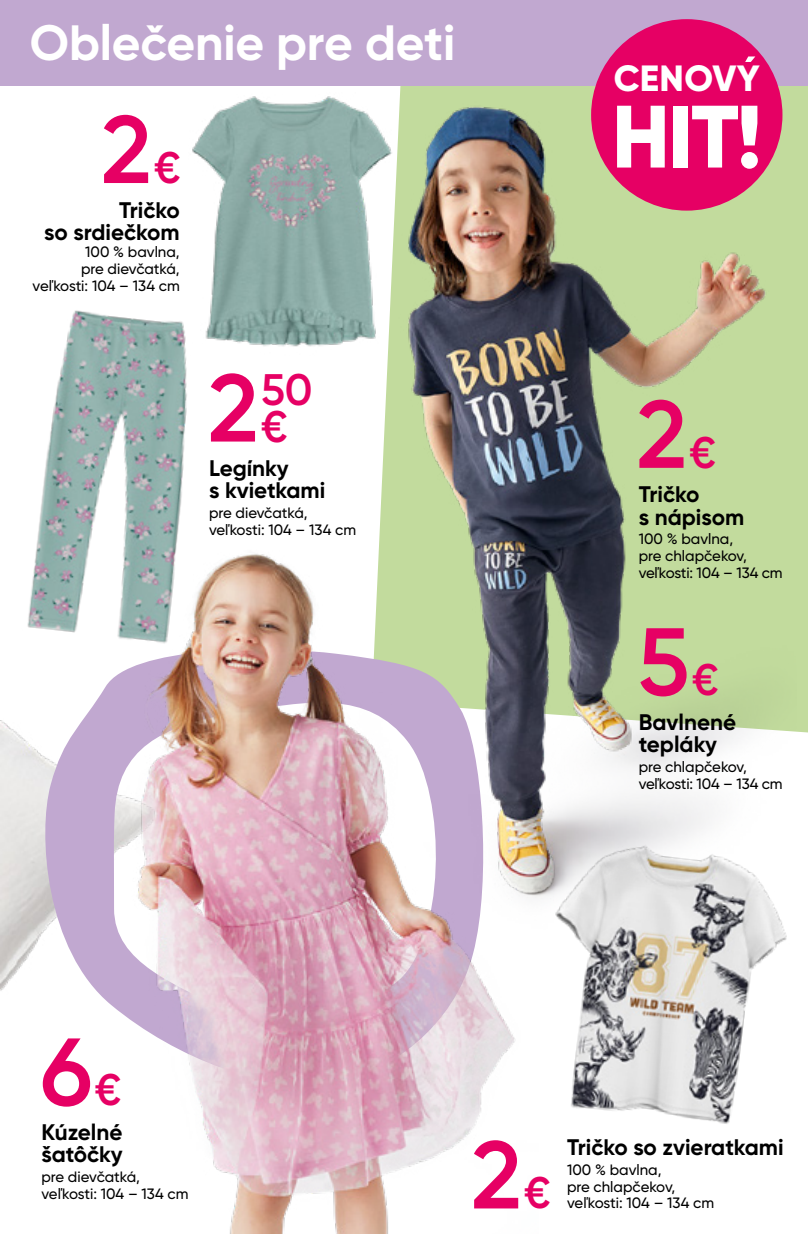
<style>
.page{position:relative;width:808px;height:1234px;background:#fff}
.page>*{position:absolute;margin:0;border:0;box-sizing:border-box;transform-origin:0 0}
.t1{font:600 95.7px "Gilroy";color:#e60064}
.t2{font:800 88.2px "Gilroy";color:#fff}
.t3{font:700 49.5px "Gilroy";letter-spacing:-.005em;color:#fff}
.t4{font:600 44.1px/36.8px "Gilroy";color:#e60064}
.t5{font:800 36.45px "Gilroy";letter-spacing:.01em;color:#fff}
.t6{font:700 22.5px/22.5px "Gilroy";color:#000}
.t7{font:500 15px/16.8px "Gilroy";color:#000}
.s1{font-size:44.1px}
.s2{font-size:95.7px}
</style>
<div class="page">
<div style="left:796px;top:85px;width:12px;height:647px;background:#c2db9d"></div>
<div style="left:0;top:0;width:808px;height:85px;background:#c1a8d0"></div>
<img style="left:0;top:720px;width:38px;height:271px">
<svg style="left:38px;top:699px;width:60px;height:293px;fill:#c1a8d0"></svg>
<img style="left:571px;top:1017px;width:174px;height:107px">
<img style="left:27px;top:310px;width:160px;height:323px">
<img style="left:176px;top:85px;width:177px;height:275px">
<img style="left:98px;top:528px;width:417px;height:705px">
<img style="left:353px;top:76px;width:443px;height:941px">
<div style="left:591px;top:19px;width:191px;height:191px;background:#e60064;border-radius:50%"></div>
<svg style="left:745px;top:56px;width:10px;height:6px"></svg>
<h3 class="t3" style="left:30px;top:12px;width:427px">Oblečenie pre deti</h3>
<h3 class="t5" style="left:614px;top:55px;width:148px">CENOVY</h3>
<h1 class="t1" style="left:101px;top:90px;width:81px">2<span class="s1">€</span></h1>
<h2 class="t2" style="left:612px;top:81px;width:152px">HIT!</h2>
<h3 class="t6" style="left:44px;top:198px;width:137px;text-align:right">Tričko<br>so srdiečkom</h3>
<p class="t7" style="left:33px;top:243px;width:149px;text-align:right">100 % bavlna,<br>pre dievčatká, veľkosti: 104 – 134 cm</p>
<h3 class="t4" style="left:261px;top:370px;width:53px;text-indent:-53px"><span class="s2">2</span>50 €</h3>
<h3 class="t6" style="left:209px;top:456px;width:118px">Legínky<br>s kvietkami</h3>
<p class="t7" style="left:209px;top:504px;width:149px">pre dievčatká, veľkosti: 104 – 134 cm</p>
<h1 class="t1" style="left:40px;top:1012px;width:83px">6<span class="s1">€</span></h1>
<h3 class="t6" style="left:41px;top:1120px;width:83px">Kúzelné šatôčky</h3>
<p class="t7" style="left:41px;top:1167px;width:149px">pre dievčatká, veľkosti: 104 – 134 cm</p>
<h1 class="t1" style="left:636px;top:375px;width:81px">2<span class="s1">€</span></h1>
<h3 class="t6" style="left:639px;top:483px;width:107px">Tričko<br>s nápisom</h3>
<p class="t7" style="left:639px;top:530px;width:145px">100 % bavlna,<br>pre chlapčekov, veľkosti: 104 – 134 cm</p>
<h1 class="t1" style="left:637px;top:602px;width:83px">5<span class="s1">€</span></h1>
<h3 class="t6" style="left:639px;top:710px;width:99px">Bavlnené tepláky</h3>
<p class="t7" style="left:639px;top:757px;width:145px">pre chlapčekov, veľkosti: 104 – 134 cm</p>
<h1 class="t1" style="left:471px;top:1115px;width:81px">2<span class="s1">€</span></h1>
<h3 class="t6" style="left:567px;top:1135px;width:218px">Tričko so zvieratkami</h3>
<p class="t7" style="left:567px;top:1160px;width:149px">100 % bavlna,<br>pre chlapčekov, veľkosti: 104 – 134 cm</p>
</div>
